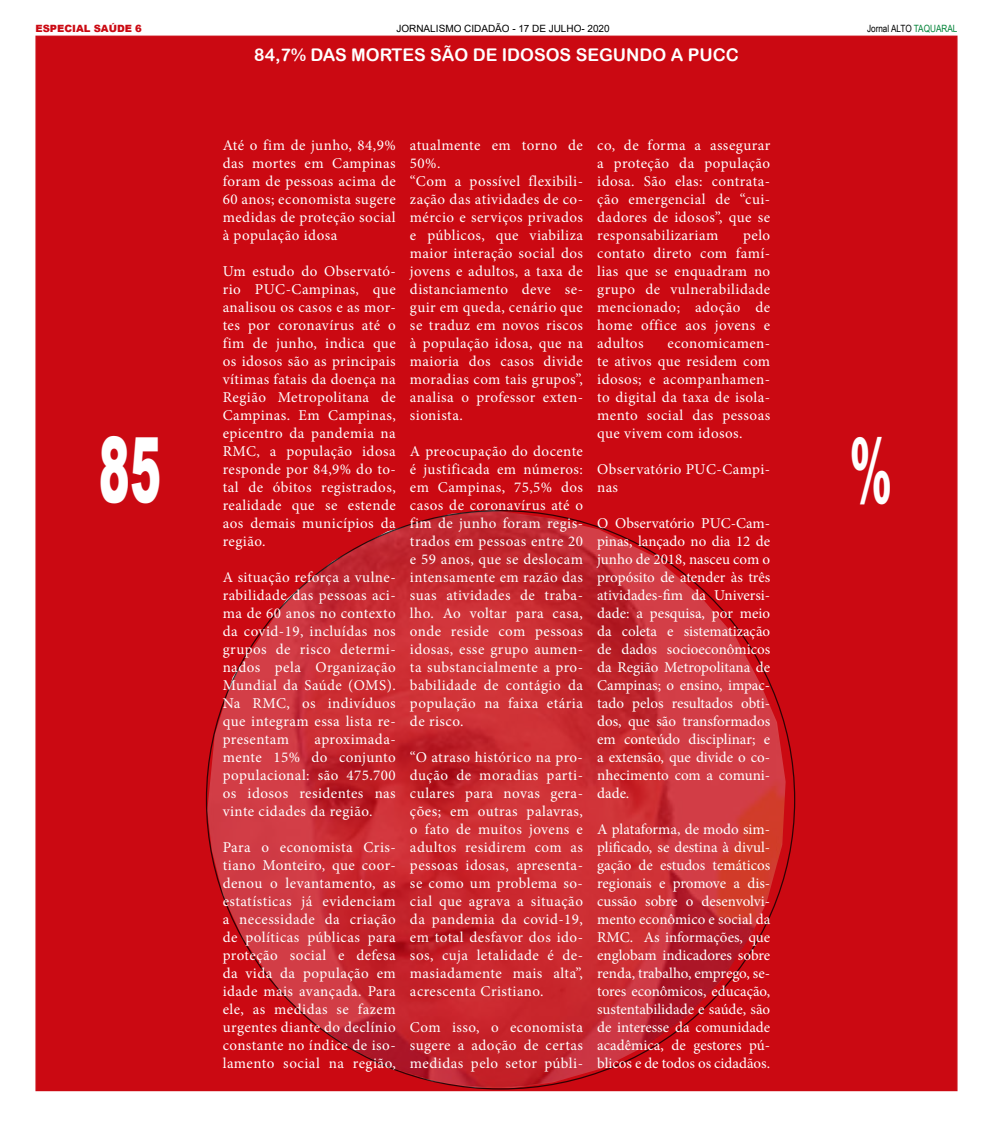
<style>
.page{position:relative;width:993px;height:1125px;background:#fff}
.page>*{position:absolute;margin:0;border:0;box-sizing:border-box;transform-origin:0 0}
.t1{font:900 90px "Arial";color:#fff;scale:.52 1}
.t2{font:900 90px "Arial";color:#fff;scale:.47 1}
.t3{font:17.5px "Arial Rounded MT Bold";color:#fff}
.t4{font:15px/18px "Minion Pro";letter-spacing:.03em;color:#fff;text-align:justify}
.t5{font:10px "Arial";color:#000}
.t6{font:10px "Arial Narrow";color:#000}
.t7{font:900 10px "Arial";color:#cb0912}
.s1{color:#008237}
</style>
<div class="page">
<div style="left:35px;top:36px;width:922px;height:1055px;background:#cb0912;border:1px solid #cb0912"></div>
<img style="left:207px;top:510px;width:578px;height:578px">
<svg style="left:206px;top:511px;width:588px;height:578px"></svg>
<p class="t7" style="left:35px;top:21px;width:108px">ESPECIAL SAÚDE 6</p>
<p class="t5" style="left:396px;top:21px;width:215px">JORNALISMO CIDADÃO - 17 DE JULHO- 2020</p>
<p class="t6" style="left:866px;top:21px;width:92px">Jornal ALTO <span class="s1">TAQUARAL</span></p>
<p class="t3" style="left:254px;top:45px;width:485px">84,7% DAS MORTES SÃO DE IDOSOS SEGUNDO A PUCC</p>
<p class="t4" style="left:223px;top:136px;width:174px">Até o fim de junho, 84,9% das mortes em Campinas foram de pessoas acima de 60 anos; economista sugere medidas de proteção social à população idosa</p>
<p class="t4" style="left:223px;top:262px;width:174px">Um estudo do Observató&shy;rio PUC-Campinas, que analisou os casos e as mor&shy;tes por coronavírus até o fim de junho, indica que os idosos são as principais vítimas fatais da doença na Região Metropolitana de Campinas. Em Campinas, epicentro da pandemia na RMC, a população idosa responde por 84,9% do to&shy;tal de óbitos registrados, realidade que se estende aos demais municípios da região.</p>
<p class="t4" style="left:223px;top:568px;width:174px">A situação reforça a vulne&shy;rabilidade das pessoas aci&shy;ma de 60 anos no contexto da covid-19, incluídas nos grupos de risco determi&shy;nados pela Organização Mundial da Saúde (OMS).<br>Na RMC, os indivíduos que integram essa lista re&shy;presentam</p>
<p class="t4" style="left:410px;top:136px;width:174px;text-align:left">atualmente em torno de<br>50%.<br>“Com a possível flexibili&shy;zação das atividades de co&shy;mércio e serviços privados e públicos, que viabiliza maior interação social dos jovens e adultos, a taxa de distanciamento deve se&shy;guir em queda, cenário que se traduz em novos riscos à população idosa, que na maioria dos casos divide moradias com tais grupos”, analisa o professor exten&shy;sionista.</p>
<p class="t4" style="left:410px;top:442px;width:174px">A preocupação do docente é justificada em números: em Campinas, 75,5% dos casos de coronavírus até o fim de junho foram regis&shy;trados em pessoas entre 20 e 59 anos, que se deslocam intensamente em razão das suas atividades de traba&shy;lho. Ao voltar para casa, onde reside com pessoas idosas, esse grupo aumen&shy;ta substancialmente a pro&shy;babilidade de contágio da população na faixa etária de risco.</p>
<p class="t4" style="left:410px;top:748px;width:174px">“O atraso histórico na pro&shy;dução de moradias parti&shy;culares para novas gera&shy;ções; em outras palavras, o fato de muitos jovens e adultos residirem com as pessoas idosas, apresenta&shy;se como um problema so&shy;cial que agrava a situação da pandemia da covid-19, em total desfavor dos ido&shy;sos, cuja letalidade é de&shy;masiadamente mais alta”, acrescenta Cristiano.</p>
<p class="t4" style="left:410px;top:1018px;width:174px">Com isso, o economista sugere a adoção de certas medidas pelo setor públi-</p>
<p class="t4" style="left:597px;top:136px;width:174px">co, de forma a assegurar a proteção da população idosa. São elas: contrata&shy;ção emergencial de “cui&shy;dadores de idosos”, que se responsabilizariam</p>
<p class="t4" style="left:597px;top:226px;width:174px;text-indent:146px">pelo contato direto com famí&shy;lias que se enquadram no grupo de vulnerabilidade mencionado; adoção de home office aos jovens e adultos</p>
<p class="t4" style="left:597px;top:334px;width:174px;text-indent:70px">economicamen&shy;te ativos que residem com idosos; e acompanhamen&shy;to digital da taxa de isola&shy;mento social das pessoas que vivem com idosos.</p>
<p class="t4" style="left:597px;top:460px;width:174px">Observatório PUC-Campi&shy;nas</p>
<p class="t4" style="left:597px;top:514px;width:174px">O Observatório PUC-Cam&shy;pinas, lançado no dia 12 de junho de 2018, nasceu com o propósito de atender às três atividades-fim da Universi&shy;dade: a pesquisa, por meio da coleta e sistematização de dados socioeconômicos da Região Metropolitana de Campinas; o ensino, impac&shy;tado pelos resultados obti&shy;dos, que são transformados em conteúdo disciplinar; e a extensão, que divide o co&shy;nhecimento com a comuni&shy;dade.</p>
<p class="t4" style="left:597px;top:820px;width:174px">A plataforma, de modo sim&shy;plificado, se destina à divul&shy;gação de estudos temáticos regionais e promove a dis&shy;cussão sobre o desenvolvi&shy;mento econômico e social da RMC. As informações, que englobam indicadores sobre renda, trabalho, emprego, se&shy;tores econômicos, educação, sustentabilidade e saúde, são de interesse da comunidade acadêmica, de gestores pú&shy;blicos e de todos os cidadãos.</p>
<h1 class="t1" style="left:99px;top:405px;width:121px">85</h1>
<h1 class="t2" style="left:849px;top:406px;width:91px">%</h1>
<p class="t4" style="left:223px;top:730px;width:174px;text-indent:92px">aproximada&shy;mente 15% do conjunto populacional: são 475.700 os idosos residentes nas vinte cidades da região.</p>
<p class="t4" style="left:223px;top:838px;width:174px">Para o economista Cris&shy;tiano Monteiro, que coor&shy;denou o levantamento, as estatísticas já evidenciam a necessidade da criação de políticas públicas para proteção social e defesa da vida da população em idade mais avançada. Para ele, as medidas se fazem urgentes diante do declínio constante no índice de iso&shy;lamento social na região,</p>
</div>
